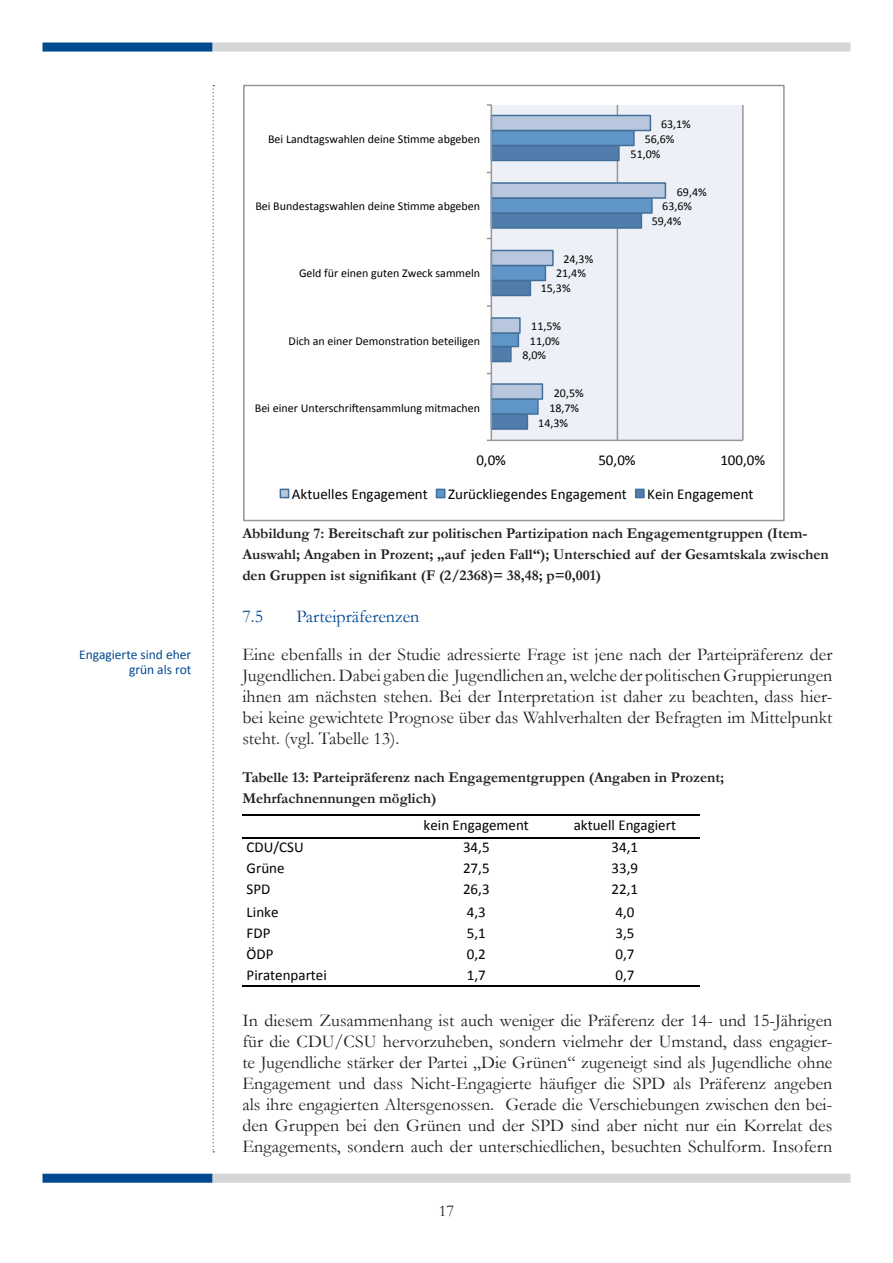
<style>
.page{position:relative;width:893px;height:1263px;background:#fff}
.page>*{position:absolute;margin:0;border:0;box-sizing:border-box;transform-origin:0 0}
.t1{font:18px/21px "Garamond";color:#231f20;text-align:justify}
.t2{font:18px "Garamond";color:#014990}
.t3{font:16.5px "Garamond";color:#231f20}
.t4{font:700 15px/21px "Garamond";color:#231f20}
.t5{font:15px "Calibri";color:#000}
.t6{font:13.5px/15px "Calibri";color:#014990;text-align:right}
.t7{font:12px "Calibri";color:#000}
</style>
<div class="page">
<div style="left:43px;top:1174px;width:170px;height:9px;background:#014990;border:2px solid #014990"></div>
<svg style="left:213px;top:85px;width:1px;height:1067px"></svg>
<div style="left:213px;top:1174px;width:637px;height:9px;background:#d5d6d8;border:2px solid #d5d6d8"></div>
<div style="left:43px;top:43px;width:170px;height:9px;background:#014990;border:2px solid #014990"></div>
<div style="left:213px;top:43px;width:637px;height:9px;background:#d5d6d8;border:2px solid #d5d6d8"></div>
<div style="left:491px;top:105px;width:252px;height:335px;background:#edf0f6"></div>
<hr style="left:617px;top:105px;width:1px;height:335px;background:#979797">
<hr style="left:742px;top:105px;width:2px;height:335px;background:#979797">
<svg style="left:490px;top:114px;width:177px;height:100px"></svg>
<hr style="left:491px;top:440px;width:252px;height:1px;background:#979797">
<hr style="left:491px;top:105px;width:1px;height:335px;background:#979797">
<svg style="left:487px;top:144px;width:156px;height:286px"></svg>
<div style="left:280px;top:489px;width:9px;height:9px;background:#b8c6de"></div>
<div style="left:280px;top:489px;width:9px;height:9px;border:2px solid #426f9a"></div>
<div style="left:436px;top:489px;width:9px;height:9px;background:#6095c8"></div>
<div style="left:436px;top:489px;width:9px;height:9px;border:2px solid #426f9a"></div>
<div style="left:636px;top:489px;width:8px;height:9px;background:#507dac"></div>
<div style="left:635px;top:489px;width:10px;height:9px;border:2px solid #426f9a"></div>
<div style="left:243px;top:85px;width:542px;height:436px;border:2px solid #979797"></div>
<hr style="left:242px;top:815px;width:159px;height:1px;background:#000">
<hr style="left:403px;top:815px;width:148px;height:1px;background:#000">
<hr style="left:553px;top:815px;width:147px;height:1px;background:#000">
<hr style="left:242px;top:837px;width:159px;height:2px;background:#000">
<hr style="left:403px;top:837px;width:148px;height:2px;background:#000">
<hr style="left:553px;top:837px;width:147px;height:2px;background:#000">
<hr style="left:242px;top:986px;width:159px;height:1px;background:#000">
<hr style="left:401px;top:986px;width:150px;height:1px;background:#000">
<hr style="left:551px;top:986px;width:149px;height:1px;background:#000">
<p class="t6" style="left:79px;top:647px;width:114px">Engagierte sind eher grün als rot</p>
<p class="t7" style="left:661px;top:117px;width:31px">63,1%</p>
<p class="t7" style="left:268px;top:132px;width:214px">.ei Jandtagswa7len deine I@mme aAgeAen</p>
<p class="t7" style="left:645px;top:132px;width:31px">56,6%</p>
<p class="t7" style="left:631px;top:147px;width:31px">51,0%</p>
<p class="t7" style="left:677px;top:184px;width:31px">69,4%</p>
<p class="t7" style="left:255px;top:199px;width:226px">.ei .undestagswa7len deine I@mme aAgeAen</p>
<p class="t7" style="left:662px;top:199px;width:31px">63,6%</p>
<p class="t7" style="left:652px;top:214px;width:31px">59,4%</p>
<p class="t7" style="left:563px;top:251px;width:31px">24,3%</p>
<p class="t7" style="left:299px;top:266px;width:183px">Geld für einen guten Zweck sammeln</p>
<p class="t7" style="left:556px;top:266px;width:31px">21,4%</p>
<p class="t7" style="left:541px;top:281px;width:31px">15,3%</p>
<p class="t7" style="left:531px;top:318px;width:31px">11,5%</p>
<p class="t7" style="left:289px;top:333px;width:193px">&gt;ic7 an einer &gt;em?nstra@?n Aeteiligen</p>
<p class="t7" style="left:530px;top:333px;width:31px">11,0%</p>
<p class="t7" style="left:522px;top:348px;width:25px">8,0%</p>
<p class="t7" style="left:554px;top:385px;width:31px">20,5%</p>
<p class="t7" style="left:255px;top:400px;width:227px">.ei einer 3ntersc7ri8ensammlung mitmac7en</p>
<p class="t7" style="left:549px;top:400px;width:31px">18,7%</p>
<p class="t7" style="left:538px;top:415px;width:31px">14,3%</p>
<p class="t5" style="left:476px;top:450px;width:31px">0,0%</p>
<p class="t5" style="left:598px;top:450px;width:39px">50,0%</p>
<p class="t5" style="left:720px;top:450px;width:46px">100,0%</p>
<p class="t5" style="left:292px;top:485px;width:137px">Aktuelles Engagement</p>
<p class="t5" style="left:448px;top:485px;width:180px">Zurückliegendes Engagement</p>
<p class="t5" style="left:647px;top:485px;width:108px">Kein Engagement</p>
<p class="t4" style="left:242px;top:522px;width:588px">Abbildung 7: Bereitschaft zur politischen Partizipation nach Engagementgruppen (Item-<br>Auswahl; Angaben in Prozent; „auf jeden Fall“); Unterschied auf der Gesamtskala zwischen den Gruppen ist signifikant (F (2/2368)= 38,48; p=0,001)</p>
<p class="t2" style="left:242px;top:606px;width:22px">7.5</p>
<p class="t2" style="left:296px;top:606px;width:124px">Parteipräferenzen</p>
<p class="t1" style="left:242px;top:644px;width:592px">Eine ebenfalls in der Studie adressierte Frage ist jene nach der Parteipräferenz der Jugendlichen. Dabei gaben die Jugendlichen an, welche der politischen Gruppierungen ihnen am nächsten stehen. Bei der Interpretation ist daher zu beachten, dass hier&shy;bei keine gewichtete Prognose über das Wahlverhalten der Befragten im Mittelpunkt steht. (vgl. Tabelle 13).</p>
<p class="t4" style="left:242px;top:766px;width:483px">Tabelle 13: Parteipräferenz nach Engagementgruppen (Angaben in Prozent;<br>Mehrfachnennungen möglich)</p>
<p class="t5" style="left:424px;top:815px;width:107px">kein Engagement</p>
<p class="t5" style="left:574px;top:815px;width:104px">aktuell Engagiert</p>
<p class="t5" style="left:247px;top:838px;width:59px">CDU/CSU</p>
<p class="t5" style="left:463px;top:838px;width:28px">34,5</p>
<p class="t5" style="left:612px;top:838px;width:28px">34,1</p>
<p class="t5" style="left:247px;top:859px;width:39px">Grüne</p>
<p class="t5" style="left:463px;top:859px;width:28px">27,5</p>
<p class="t5" style="left:612px;top:859px;width:28px">33,9</p>
<p class="t5" style="left:247px;top:880px;width:25px">SPD</p>
<p class="t5" style="left:463px;top:880px;width:28px">26,3</p>
<p class="t5" style="left:612px;top:880px;width:28px">22,1</p>
<p class="t5" style="left:247px;top:902px;width:33px">Linke</p>
<p class="t5" style="left:467px;top:902px;width:20px">4,3</p>
<p class="t5" style="left:615px;top:902px;width:20px">4,0</p>
<p class="t5" style="left:247px;top:923px;width:25px">FDP</p>
<p class="t5" style="left:467px;top:923px;width:20px">5,1</p>
<p class="t5" style="left:615px;top:923px;width:20px">3,5</p>
<p class="t5" style="left:247px;top:944px;width:28px">ÖDP</p>
<p class="t5" style="left:467px;top:944px;width:20px">0,2</p>
<p class="t5" style="left:615px;top:944px;width:20px">0,7</p>
<p class="t5" style="left:247px;top:965px;width:82px">Piratenpartei</p>
<p class="t5" style="left:467px;top:965px;width:20px">1,7</p>
<p class="t5" style="left:615px;top:965px;width:20px">0,7</p>
<p class="t1" style="left:242px;top:1010px;width:592px">In diesem Zusammenhang ist auch weniger die Präferenz der 14- und 15-Jährigen für die CDU/CSU hervorzuheben, sondern vielmehr der Umstand, dass engagier&shy;te Jugendliche stärker der Partei „Die Grünen“ zugeneigt sind als Jugendliche ohne Engagement und dass Nicht-Engagierte häufiger die SPD als Präferenz angeben als ihre engagierten Altersgenossen. Gerade die Verschiebungen zwischen den bei&shy;den Gruppen bei den Grünen und der SPD sind aber nicht nur ein Korrelat des Engagements, sondern auch der unterschiedlichen, besuchten Schulform. Insofern</p>
<p class="t3" style="left:439px;top:1201px;width:17px">17</p>
</div>
